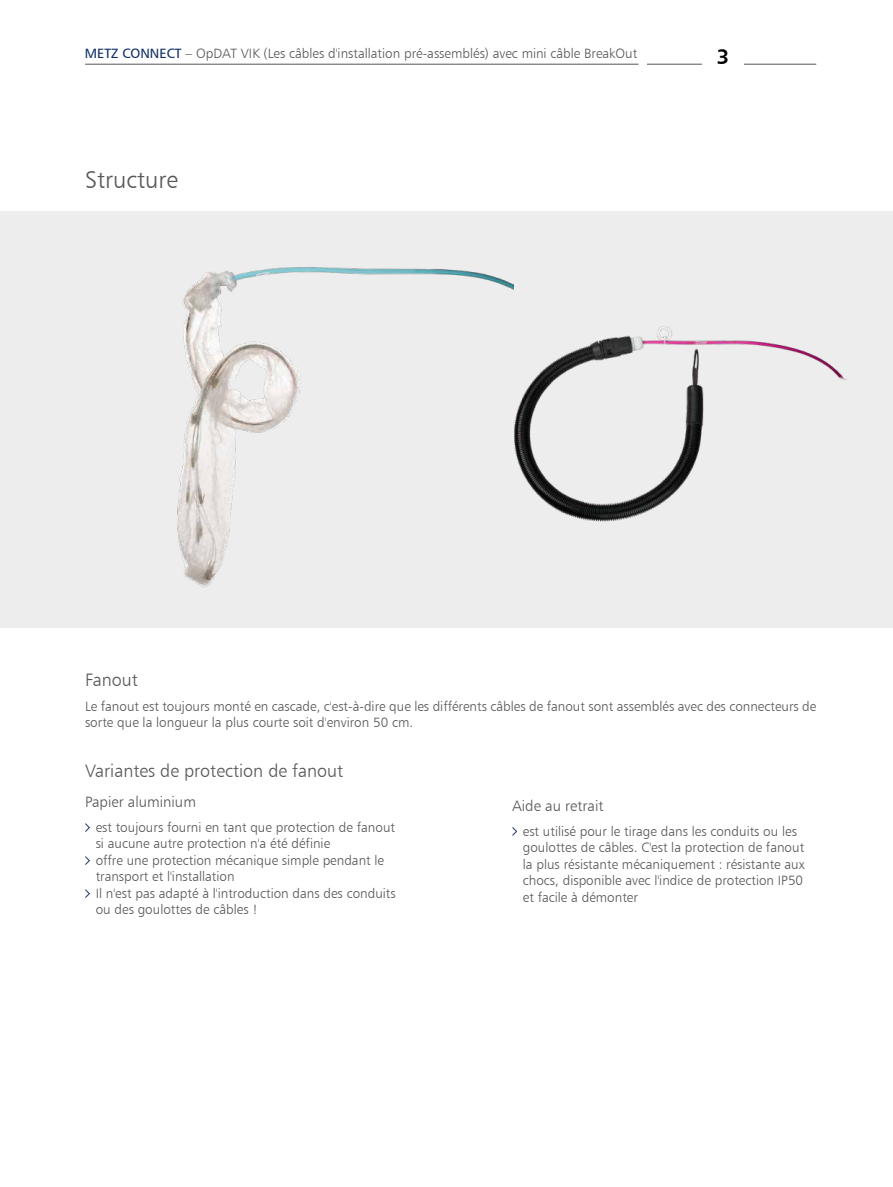
<style>
.page{position:relative;width:893px;height:1187px;background:#fff}
.page>*{position:absolute;margin:0;border:0;box-sizing:border-box;transform-origin:0 0}
.t1{font:24px "Humanist 777 BT Light B";color:#575756}
.t2{font:21px "Humanist 777 BT Bold B";color:#000}
.t3{font:18px "Humanist 777 BT Light B";color:#575756}
.t4{font:15px "Humanist 777 BT Light B";color:#575756}
.t5{font:13.5px/16.5px "Humanist 777 BT Light B";color:#575756}
.s1{font-family:"Humanist 777 BT Roman B";color:#0e2b63}
</style>
<div class="page">
<div style="left:0;top:210px;width:893px;height:417px;background:#ededed"></div>
<img style="left:514px;top:326px;width:333px;height:196px">
<svg style="left:85px;top:823px;width:5px;height:9px"></svg>
<svg style="left:85px;top:856px;width:5px;height:9px"></svg>
<svg style="left:85px;top:889px;width:5px;height:9px"></svg>
<svg style="left:512px;top:827px;width:5px;height:9px"></svg>
<hr style="left:85px;top:64px;width:553px;height:1px;background:#575756">
<hr style="left:647px;top:64px;width:55px;height:1px;background:#575756">
<hr style="left:744px;top:64px;width:72px;height:1px;background:#575756">
<img style="left:177px;top:267px;width:337px;height:321px">
<p class="t5" style="left:85px;top:45px;width:554px"><span class="s1">METZ CONNECT</span> – OpDAT VIK (Les câbles d'installation pré-assemblés) avec mini câble BreakOut</p>
<h2 class="t2" style="left:717px;top:43px;width:14px">3</h2>
<h1 class="t1" style="left:85px;top:165px;width:95px">Structure</h1>
<h3 class="t3" style="left:85px;top:668px;width:54px">Fanout</h3>
<p class="t5" style="left:85px;top:697px;width:733px">Le fanout est toujours monté en cascade, c'est-à-dire que les différents câbles de fanout sont assemblés avec des connecteurs de sorte que la longueur la plus courte soit d'environ 50 cm.</p>
<h3 class="t3" style="left:85px;top:760px;width:260px">Variantes de protection de fanout</h3>
<p class="t4" style="left:85px;top:792px;width:112px">Papier aluminium</p>
<p class="t5" style="left:96px;top:818px;width:302px">est toujours fourni en tant que protection de fanout si aucune autre protection n'a été définie<br>offre une protection mécanique simple pendant le transport et l'installation<br>Il n'est pas adapté à l'introduction dans des conduits ou des goulottes de câbles !</p>
<p class="t4" style="left:512px;top:796px;width:93px">Aide au retrait</p>
<p class="t5" style="left:523px;top:822px;width:283px">est utilisé pour le tirage dans les conduits ou les goulottes de câbles. C'est la protection de fanout la plus résistante mécaniquement : résistante aux chocs, disponible avec l'indice de protection IP50 et facile à démonter</p>
</div>
